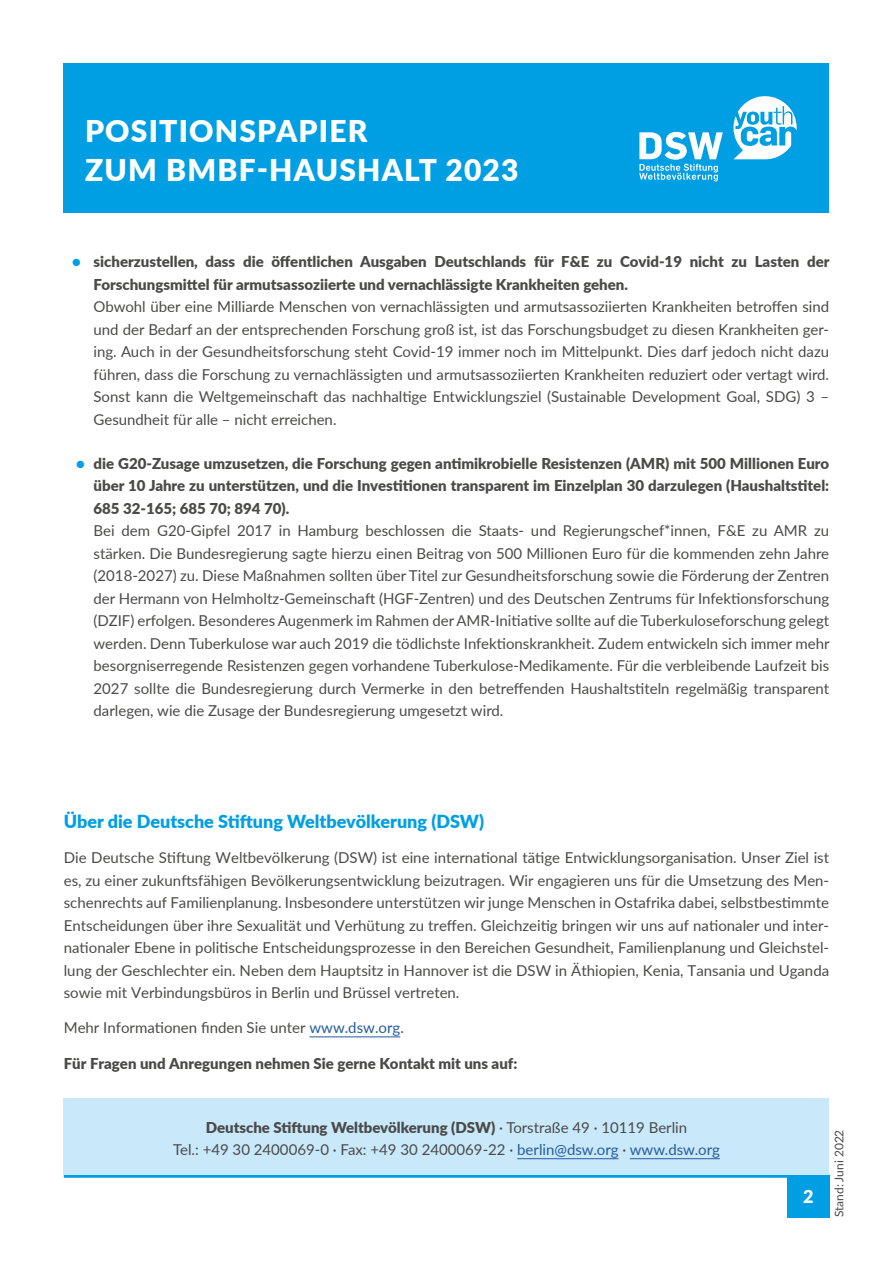
<style>
.page{position:relative;width:893px;height:1263px;background:#fff}
.page>*{position:absolute;margin:0;border:0;box-sizing:border-box;transform-origin:0 0}
.t1{font:900 30px/39px "Lato";letter-spacing:.04em;color:#fff}
.t2{font:900 18px "Lato";color:#009fe3}
.t3{font:900 18px "Lato";color:#fff}
.t4{font:15px/22.5px "Lato";color:#4a4a49;text-align:justify}
.t5{font:900 15px/22.5px "Lato";color:#4a4a49}
.t6{font:12px "Lato";color:#4a4a49}
.s1{color:#009fe3}
.s2{color:#275b9b}
.s3{font-weight:900}
</style>
<div class="page">
<div style="left:64px;top:64px;width:765px;height:149px;background:#009fe3"></div>
<svg style="left:639px;top:132px;width:84px;height:49px"></svg>
<svg style="left:733px;top:96px;width:64px;height:63px"></svg>
<div style="left:787px;top:1175px;width:43px;height:42px;background:#009fe3"></div>
<hr style="left:64px;top:1175px;width:766px;height:3px;background:#009fe3">
<hr style="left:309px;top:1036px;width:91px;height:1px;background:#275b9b">
<div style="left:64px;top:1098px;width:765px;height:77px;background:#c9e9fb"></div>
<hr style="left:517px;top:1158px;width:102px;height:1px;background:#275b9b">
<hr style="left:630px;top:1158px;width:90px;height:1px;background:#275b9b">
<h1 class="t1" style="left:85px;top:111px;width:435px">POSITIONSPAPIER<br>ZUM BMBF-HAUSHALT 2023</h1>
<p class="t5" style="left:94px;top:250px;width:737px;text-indent:-21px"><span class="s1">•</span> sicherzustellen, dass die öffentlichen Ausgaben Deutschlands für F&amp;E zu Covid-19 nicht zu Lasten der<br>Forschungsmittel für armutsassoziierte und vernachlässigte Krankheiten gehen.</p>
<p class="t4" style="left:94px;top:295px;width:737px">Obwohl über eine Milliarde Menschen von vernachlässigten und armutsassoziierten Krankheiten betroffen sind und der Bedarf an der entsprechenden Forschung groß ist, ist das Forschungsbudget zu diesen Krankheiten ger&shy;ing. Auch in der Gesundheitsforschung steht Covid-19 immer noch im Mittelpunkt. Dies darf jedoch nicht dazu führen, dass die Forschung zu vernachlässigten und armutsassoziierten Krankheiten reduziert oder vertagt wird.<br>Sonst kann die Weltgemeinschaft das nachhaltige Entwicklungsziel (Sustainable Development Goal, SDG) 3 – Gesundheit für alle – nicht erreichen.</p>
<p class="t5" style="left:94px;top:451px;width:737px;text-align:justify;text-indent:-17px"><span class="s1">•</span> die G20-Zusage umzusetzen, die Forschung gegen antimikrobielle Resistenzen (AMR) mit 500 Millionen Euro über 10 Jahre zu unterstützen, und die Investitionen transparent im Einzelplan 30 darzulegen (Haushaltstitel:<br>685 32-165; 685 70; 894 70).</p>
<p class="t4" style="left:94px;top:519px;width:737px">Bei dem G20-Gipfel 2017 in Hamburg beschlossen die Staats- und Regierungschef*innen, F&amp;E zu AMR zu stärken. Die Bundesregierung sagte hierzu einen Beitrag von 500 Millionen Euro für die kommenden zehn Jahre (2018-2027) zu. Diese Maßnahmen sollten über Titel zur Gesundheitsforschung sowie die Förderung der Zentren der Hermann von Helmholtz-Gemeinschaft (HGF-Zentren) und des Deutschen Zentrums für Infektionsforschung (DZIF) erfolgen. Besonderes Augenmerk im Rahmen der AMR-Initiative sollte auf die Tuberkuloseforschung gelegt werden. Denn Tuberkulose war auch 2019 die tödlichste Infektionskrankheit. Zudem entwickeln sich immer mehr besorgniserregende Resistenzen gegen vorhandene Tuberkulose-Medikamente. Für die verbleibende Laufzeit bis 2027 sollte die Bundesregierung durch Vermerke in den betreffenden Haushaltstiteln regelmäßig transparent darlegen, wie die Zusage der Bundesregierung umgesetzt wird.</p>
<p class="t2" style="left:64px;top:808px;width:422px">Über die Deutsche Stiftung Weltbevölkerung (DSW)</p>
<p class="t4" style="left:64px;top:846px;width:767px">Die Deutsche Stiftung Weltbevölkerung (DSW) ist eine international tätige Entwicklungsorganisation. Unser Ziel ist es, zu einer zukunftsfähigen Bevölkerungsentwicklung beizutragen. Wir engagieren uns für die Umsetzung des Men&shy;schenrechts auf Familienplanung. Insbesondere unterstützen wir junge Menschen in Ostafrika dabei, selbstbestimmte Entscheidungen über ihre Sexualität und Verhütung zu treffen. Gleichzeitig bringen wir uns auf nationaler und inter&shy;nationaler Ebene in politische Entscheidungsprozesse in den Bereichen Gesundheit, Familienplanung und Gleichstel&shy;lung der Geschlechter ein. Neben dem Hauptsitz in Hannover ist die DSW in Äthiopien, Kenia, Tansania und Uganda sowie mit Verbindungsbüros in Berlin und Brüssel vertreten.</p>
<p class="t4" style="left:64px;top:1016px;width:342px">Mehr Informationen finden Sie unter <span class="s2">www.dsw.org</span>.</p>
<p class="t5" style="left:64px;top:1051px;width:455px">Für Fragen und Anregungen nehmen Sie gerne Kontakt mit uns auf:</p>
<p class="t4" style="left:173px;top:1115px;width:548px;text-align:center"><span class="s3">Deutsche Stiftung Weltbevölkerung (DSW)</span> · Torstraße 49 · 10119 Berlin<br>Tel.: +49 30 2400069-0 · Fax: +49 30 2400069-22 · <span class="s2">berlin@dsw.org</span> · <span class="s2">www.dsw.org</span></p>
<p class="t3" style="left:803px;top:1183px;width:12px">2</p>
<p class="t6" style="left:831px;top:1217px;width:89px;rotate:-90deg">Stand: Juni 2022</p>
</div>
